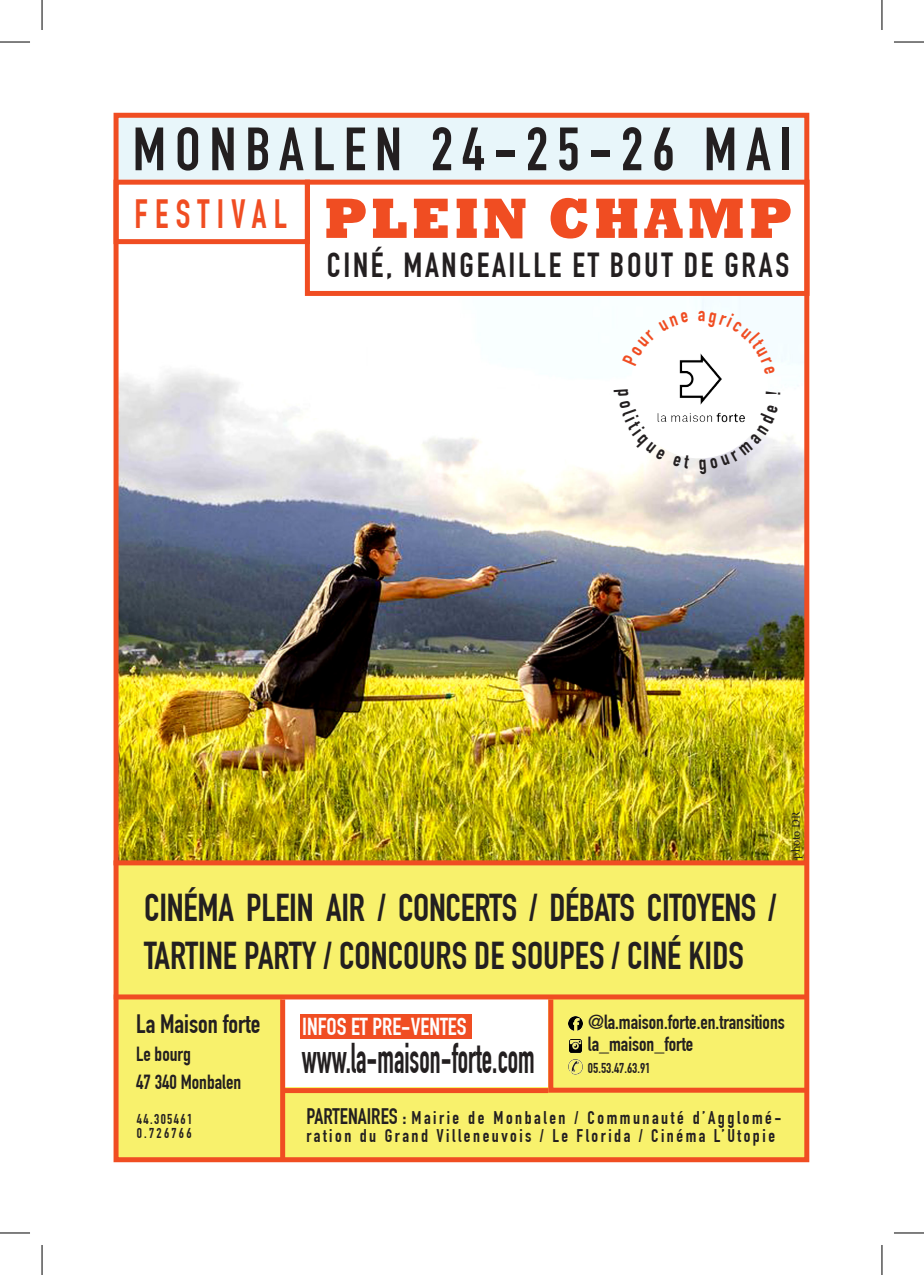
<style>
.page{position:relative;width:924px;height:1275px;background:#fff}
.page>*{position:absolute;margin:0;border:0;box-sizing:border-box;transform-origin:0 0}
.t1{font:700 60px "DIN Condensed";letter-spacing:.15em;color:#231f20}
.t2{font:800 57.8px "Rockwell";letter-spacing:.08em;color:#f04d22;scale:.9 1}
.t3{font:700 42px "DIN Condensed";color:#231f20;scale:.67 1}
.t4{font:700 40px "DIN Condensed";letter-spacing:.2em;color:#f04d22;scale:.9 1}
.t5{font:700 38px/48px "DIN Condensed";letter-spacing:-.005em;color:#231f20}
.t6{font:700 34px "DIN Condensed";letter-spacing:.08em;color:#231f20}
.t7{font:700 26px "DIN Condensed";color:#231f20}
.t8{font:700 24px "DIN Condensed";color:#fff}
.t9{font:700 20px "DIN Condensed";color:#231f20}
.t10{font:700 18px/18px "DIN Condensed";letter-spacing:.14em;color:#231f20}
.t11{font:700 14px "DIN Condensed";letter-spacing:.1em;color:#231f20}
.t12{font:12px "Minion Pro";letter-spacing:-.005em;color:#231f20}
.s1{font-size:22px}
</style>
<div class="page">
<img style="left:119px;top:244px;width:683px;height:616px">
<div style="left:116px;top:117px;width:692px;height:63px;background:#e8f6fa"></div>
<div style="left:116px;top:863px;width:688px;height:295px;background:#f8f16c"></div>
<div style="left:305px;top:180px;width:504px;height:116px;background:#fff;border:5px solid #f04d22"></div>
<div style="left:113px;top:180px;width:197px;height:64px;border:5px solid #f04d22"></div>
<div style="left:282px;top:1088px;width:266px;height:5px;background:#f04d22"></div>
<div style="left:282px;top:997px;width:266px;height:89px;background:#fff"></div>
<div style="left:300px;top:1014px;width:171px;height:25px;background:#f04d22"></div>
<div style="left:630px;top:319px;width:137px;height:139px;background:#fff;border-radius:50%"></div>
<img style="left:665px;top:360px;width:57px;height:62px">
<div style="left:113px;top:113px;width:695px;height:1049px;border:5px solid #f04d22"></div>
<div style="left:113px;top:860px;width:693px;height:5px;background:#f04d22"></div>
<div style="left:114px;top:994px;width:692px;height:5px;background:#f04d22"></div>
<div style="left:280px;top:999px;width:5px;height:162px;background:#f04d22"></div>
<svg style="left:545px;top:994px;width:265px;height:101px"></svg>
<hr style="left:0;top:42px;width:30px;height:1px;background:#000">
<hr style="left:893px;top:42px;width:30px;height:1px;background:#000">
<hr style="left:0;top:1232px;width:30px;height:1px;background:#000">
<hr style="left:893px;top:1232px;width:30px;height:1px;background:#000">
<hr style="left:42px;top:0;width:1px;height:30px;background:#000">
<hr style="left:42px;top:1245px;width:1px;height:30px;background:#000">
<hr style="left:881px;top:0;width:1px;height:30px;background:#000">
<hr style="left:881px;top:1245px;width:1px;height:30px;background:#000">
<svg style="left:622px;top:312px;width:66px;height:54px"></svg>
<svg style="left:698px;top:311px;width:76px;height:63px"></svg>
<svg style="left:613px;top:390px;width:52px;height:70px"></svg>
<svg style="left:672px;top:455px;width:17px;height:14px"></svg>
<svg style="left:699px;top:405px;width:79px;height:69px"></svg>
<svg style="left:767px;top:391px;width:13px;height:3px"></svg>
<p class="t1" style="left:133px;top:114px;width:660px">MONBALEN 24-25-26 MAI</p>
<p class="t4" style="left:134px;top:190px;width:171px">FESTIVAL</p>
<p class="t2" style="left:324px;top:185px;width:521px">PLEIN CHAMP</p>
<p class="t6" style="left:326px;top:245px;width:463px">CINÉ, MANGEAILLE ET BOUT DE GRAS</p>
<p class="t12" style="left:787px;top:858px;width:49px;rotate:-90deg">photo DR</p>
<p class="t5" style="left:144px;top:884px;width:634px">CINÉMA PLEIN AIR / CONCERTS / DÉBATS CITOYENS /<br>TARTINE PARTY / CONCOURS DE SOUPES / CINÉ KIDS</p>
<p class="t7" style="left:136px;top:1008px;width:126px">La Maison forte</p>
<p class="t9" style="left:136px;top:1042px;width:56px">Le bourg</p>
<p class="t9" style="left:136px;top:1070px;width:107px">47 340 Monbalen</p>
<p class="t11" style="left:137px;top:1110px;width:57px">44.305461</p>
<p class="t11" style="left:137px;top:1124px;width:56px">0.726766</p>
<p class="t8" style="left:302px;top:1012px;width:166px">INFOS ET PRE-VENTES</p>
<p class="t3" style="left:301px;top:1033px;width:349px">www.la-maison-forte.com</p>
<p class="t9" style="left:587px;top:1010px;width:198px">@la.maison.forte.en.transitions</p>
<p class="t9" style="left:587px;top:1032px;width:107px">la_maison_forte</p>
<p class="t11" style="left:587px;top:1059px;width:64px">05.53.47.63.91</p>
<p class="t10" style="left:306px;top:1108px;width:476px"><span class="s1">PARTENAIRES:</span> Mairie de Monbalen / Communauté d’Agglomé&shy;ration du Grand Villeneuvois / Le Florida / Cinéma L’Utopie</p>
</div>
